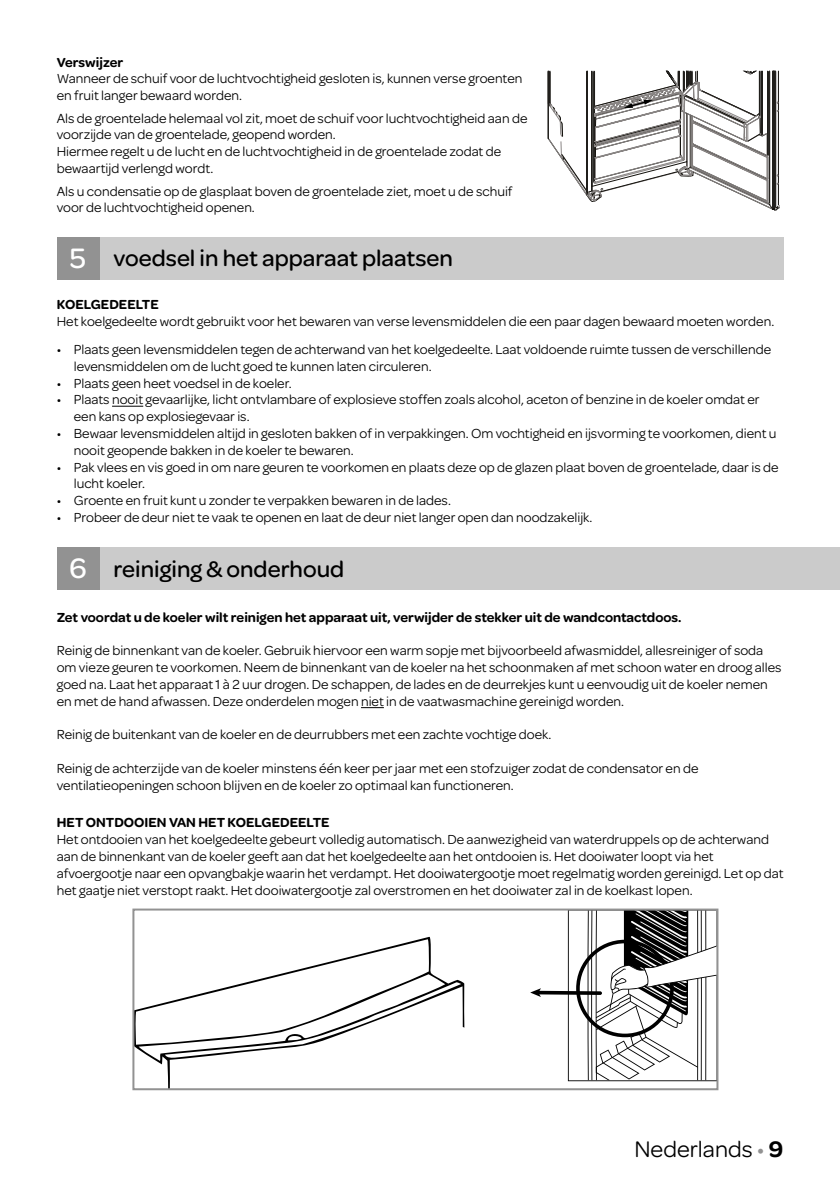
<style>
.page{position:relative;width:840px;height:1191px;background:#fff}
.page>*{position:absolute;margin:0;border:0;box-sizing:border-box;transform-origin:0 0}
.t1{font:500 24px "Omnes";color:#000}
.t2{font:24px "Omnes";color:#000}
.t3{font:14px/16.8px "Omnes";color:#000}
.t4{font:600 14px "Omnes";color:#000}
.s1{font-size:30px;color:#fff}
.s2{color:#929292}
.s3{font-weight:600}
</style>
<div class="page">
<div style="left:85px;top:547px;width:754px;height:43px;background:#cbcbcb"></div>
<div style="left:57px;top:547px;width:42px;height:43px;background:#929292"></div>
<svg style="left:361px;top:707px;width:22px;height:1px"></svg>
<div style="left:535px;top:990px;width:66px;height:5px;background:#000;border-radius:2px"></div>
<svg style="left:530px;top:988px;width:10px;height:9px"></svg>
<svg style="left:567px;top:911px;width:148px;height:170px"></svg>
<svg style="left:135px;top:937px;width:329px;height:150px"></svg>
<div style="left:132px;top:908px;width:586px;height:182px;border:2px solid #929292"></div>
<div style="left:85px;top:237px;width:697px;height:42px;background:#cbcbcb"></div>
<div style="left:57px;top:237px;width:42px;height:42px;background:#929292"></div>
<hr style="left:112px;top:406px;width:31px;height:1px;background:#000">
<svg style="left:547px;top:71px;width:232px;height:140px"></svg>
<p class="t4" style="left:57px;top:52px;width:68px">Verswijzer</p>
<p class="t3" style="left:57px;top:69px;width:467px">Wanneer de schuif voor de luchtvochtigheid gesloten is, kunnen verse groenten en fruit langer bewaard worden.</p>
<p class="t3" style="left:57px;top:109px;width:472px">Als de groentelade helemaal vol zit, moet de schuif voor luchtvochtigheid aan de voorzijde van de groentelade, geopend worden.<br>Hiermee regelt u de lucht en de luchtvochtigheid in de groentelade zodat de bewaartijd verlengd wordt.</p>
<p class="t3" style="left:57px;top:182px;width:457px">Als u condensatie op de glasplaat boven de groentelade ziet, moet u de schuif voor de luchtvochtigheid openen.</p>
<h1 class="t1" style="left:70px;top:242px;width:384px"><span class="s1">5</span> voedsel in het apparaat plaatsen</h1>
<p class="t4" style="left:57px;top:294px;width:103px">KOELGEDEELTE</p>
<p class="t3" style="left:57px;top:312px;width:718px">Het koelgedeelte wordt gebruikt voor het bewaren van verse levensmiddelen die een paar dagen bewaard moeten worden.</p>
<p class="t3" style="left:74px;top:340px;width:698px;text-indent:-17px">• Plaats geen levensmiddelen tegen de achterwand van het koelgedeelte. Laat voldoende ruimte tussen de verschillende levensmiddelen om de lucht goed te kunnen laten circuleren.</p>
<p class="t3" style="left:57px;top:374px;width:236px">• Plaats geen heet voedsel in de koeler.</p>
<p class="t3" style="left:74px;top:390px;width:687px;text-indent:-17px">• Plaats nooit gevaarlijke, licht ontvlambare of explosieve stoffen zoals alcohol, aceton of benzine in de koeler omdat er een kans op explosiegevaar is.</p>
<p class="t3" style="left:74px;top:424px;width:704px;text-indent:-17px">• Bewaar levensmiddelen altijd in gesloten bakken of in verpakkingen. Om vochtigheid en ijsvorming te voorkomen, dient u nooit geopende bakken in de koeler te bewaren.</p>
<p class="t3" style="left:74px;top:458px;width:705px;text-indent:-17px">• Pak vlees en vis goed in om nare geuren te voorkomen en plaats deze op de glazen plaat boven de groentelade, daar is de lucht koeler.</p>
<p class="t3" style="left:57px;top:491px;width:395px">• Groente en fruit kunt u zonder te verpakken bewaren in de lades.</p>
<p class="t3" style="left:57px;top:508px;width:537px">• Probeer de deur niet te vaak te openen en laat de deur niet langer open dan noodzakelijk.</p>
<h1 class="t1" style="left:69px;top:552px;width:276px"><span class="s1">6</span> reiniging &amp; onderhoud</h1>
<p class="t4" style="left:57px;top:607px;width:626px">Zet voordat u de koeler wilt reinigen het apparaat uit, verwijder de stekker uit de wandcontactdoos.</p>
<p class="t3" style="left:57px;top:641px;width:725px">Reinig de binnenkant van de koeler. Gebruik hiervoor een warm sopje met bijvoorbeeld afwasmiddel, allesreiniger of soda om vieze geuren te voorkomen. Neem de binnenkant van de koeler na het schoonmaken af met schoon water en droog alles goed na. Laat het apparaat 1 à 2 uur drogen. De schappen, de lades en de deurrekjes kunt u eenvoudig uit de koeler nemen en met de hand afwassen. Deze onderdelen mogen niet in de vaatwasmachine gereinigd worden.</p>
<p class="t3" style="left:57px;top:725px;width:496px">Reinig de buitenkant van de koeler en de deurrubbers met een zachte vochtige doek.</p>
<p class="t3" style="left:57px;top:759px;width:643px">Reinig de achterzijde van de koeler minstens één keer per jaar met een stofzuiger zodat de condensator en de ventilatieopeningen schoon blijven en de koeler zo optimaal kan functioneren.</p>
<p class="t4" style="left:57px;top:812px;width:274px">HET ONTDOOIEN VAN HET KOELGEDEELTE</p>
<p class="t3" style="left:57px;top:830px;width:728px">Het ontdooien van het koelgedeelte gebeurt volledig automatisch. De aanwezigheid van waterdruppels op de achterwand aan de binnenkant van de koeler geeft aan dat het koelgedeelte aan het ontdooien is. Het dooiwater loopt via het afvoergootje naar een opvangbakje waarin het verdampt. Het dooiwatergootje moet regelmatig worden gereinigd. Let op dat het gaatje niet verstopt raakt. Het dooiwatergootje zal overstromen en het dooiwater zal in de koelkast lopen.</p>
<h1 class="t2" style="left:634px;top:1132px;width:150px">Nederlands <span class="s2">•</span> <span class="s3">9</span></h1>
</div>
